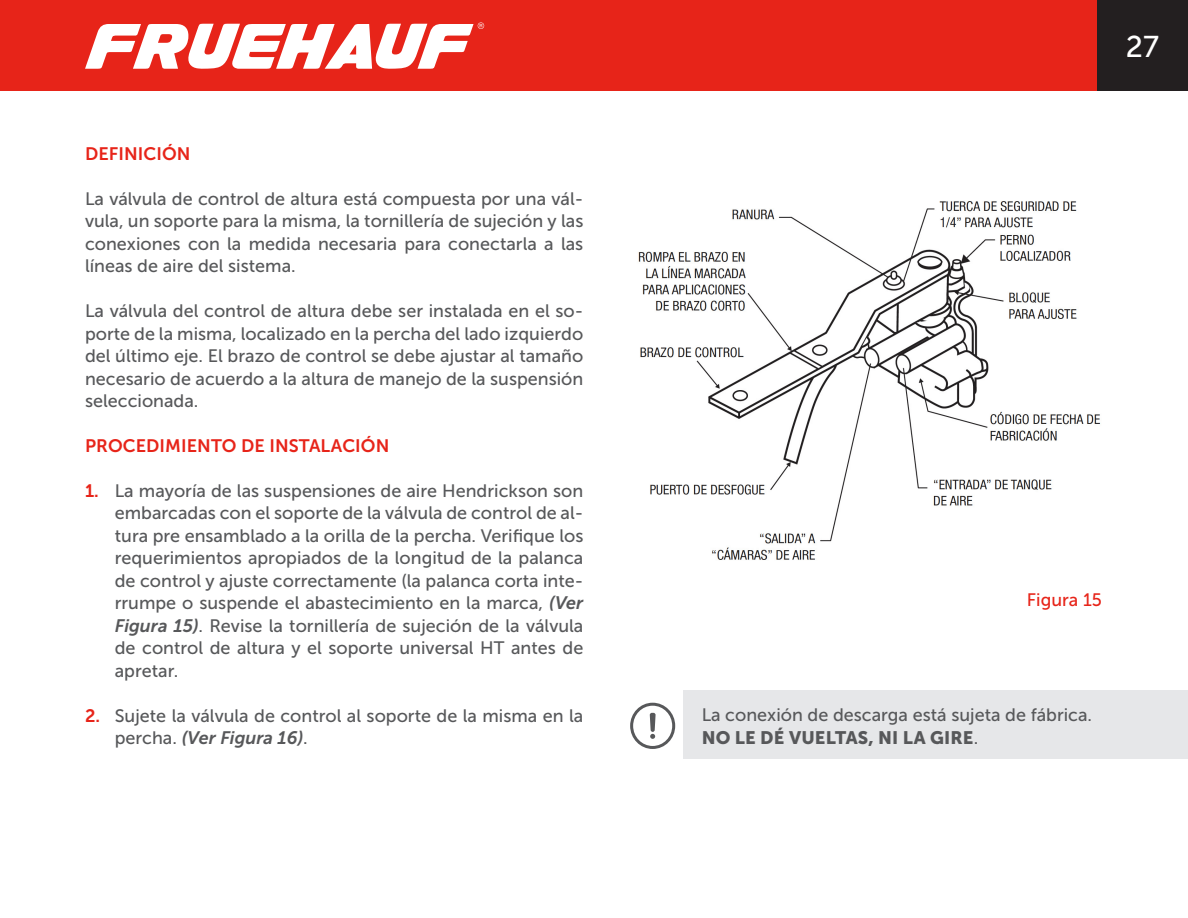
<style>
.page{position:relative;width:1188px;height:918px;background:#fff}
.page>*{position:absolute;margin:0;border:0;box-sizing:border-box;transform-origin:0 0}
.t1{font:30px "Museo Sans 500";color:#fff}
.Texto{font:18px/22.5px "Museo Sans 500";color:#57585a;text-align:justify}
.A_bando{font:18px "Museo Sans 500";color:#57585a}
.Texto-2{font:18px "Museo Sans 700";letter-spacing:.005em;color:#e72419}
.A_bando-2{font:18px "Museo Sans 900";letter-spacing:.01em;color:#57585a}
.Texto-3{font:18px "Museo Sans 500";color:#e72419}
.s1{font-family:"Museo Sans 700";color:#e72419}
.s2{font-family:"Museo Sans 700";font-style:italic}
.s3{font-family:"Museo Sans 500"}
</style>
<div class="page">
<div style="left:0;top:0;width:1188px;height:91px;background:#e72419"></div>
<svg style="left:85px;top:22px;width:399px;height:47px"></svg>
<div style="left:1097px;top:0;width:91px;height:91px;background:#231f20"></div>
<div style="left:683px;top:691px;width:505px;height:68px;background:#e6e7e9"></div>
<svg style="left:650px;top:713px;width:6px;height:26px"></svg>
<div style="left:630px;top:703px;width:45px;height:46px;border:3px solid #57585a;border-radius:50%"></div>
<img style="left:638px;top:201px;width:463px;height:359px">
<h1 class="t1" style="left:1126px;top:30px;width:35px">27</h1>
<p class="Texto-2" style="left:85px;top:144px;width:107px">DEFINICIÓN</p>
<p class="Texto" style="left:85px;top:188px;width:500px">La válvula de control de altura está compuesta por una vál&shy;vula, un soporte para la misma, la tornillería de sujeción y las conexiones con la medida necesaria para conectarla a las líneas de aire del sistema.</p>
<p class="Texto" style="left:85px;top:300px;width:500px">La válvula del control de altura debe ser instalada en el so&shy;porte de la misma, localizado en la percha del lado izquierdo del último eje. El brazo de control se debe ajustar al tamaño necesario de acuerdo a la altura de manejo de la suspensión seleccionada.</p>
<p class="Texto-2" style="left:85px;top:436px;width:306px">PROCEDIMIENTO DE INSTALACIÓN</p>
<p class="Texto" style="left:115px;top:479px;width:470px;text-indent:-30px"><span class="s1">1.</span> La mayoría de las suspensiones de aire Hendrickson son embarcadas con el soporte de la válvula de control de al&shy;tura pre ensamblado a la orilla de la percha. Verifique los requerimientos apropiados de la longitud de la palanca de control y ajuste correctamente (la palanca corta inte&shy;rrumpe o suspende el abastecimiento en la marca, <span class="s2">(Ver Figura 15)</span>. Revise la tornillería de sujeción de la válvula de control de altura y el soporte universal HT antes de apretar.</p>
<p class="Texto" style="left:115px;top:704px;width:470px;text-indent:-30px"><span class="s1">2.</span> Sujete la válvula de control al soporte de la misma en la percha. <span class="s2">(Ver Figura 16)</span>.</p>
<p class="A_bando" style="left:702px;top:705px;width:392px">La conexión de descarga está sujeta de fábrica.</p>
<p class="Texto-3" style="left:1027px;top:590px;width:77px">Figura 15</p>
<p class="A_bando-2" style="left:702px;top:727px;width:278px">NO LE DÉ VUELTAS, NI LA GIRE<span class="s3">.</span></p>
</div>
